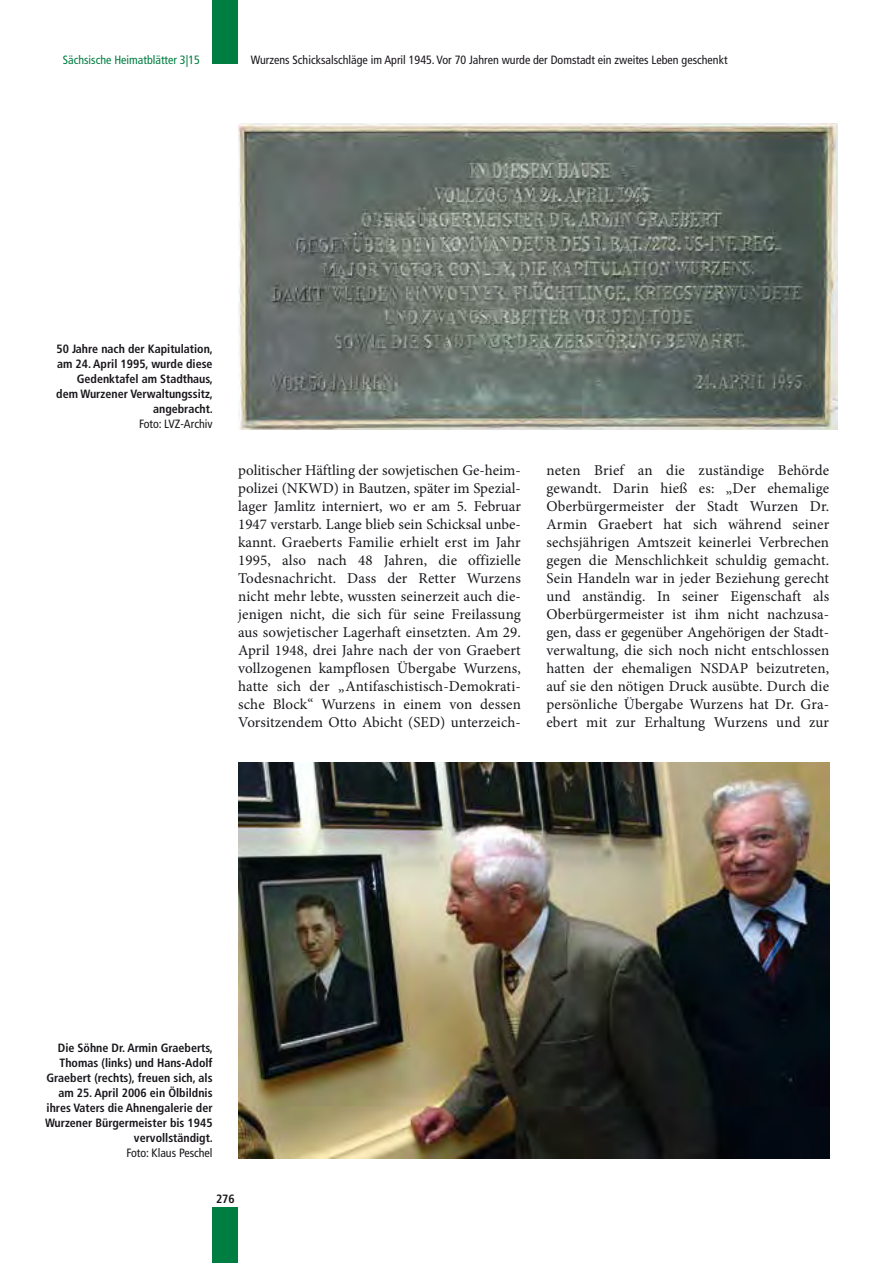
<style>
.page{position:relative;width:893px;height:1263px;background:#fff}
.page>*{position:absolute;margin:0;border:0;box-sizing:border-box;transform-origin:0 0}
.t1{font:15px/18px "Minion Pro";letter-spacing:.01em;color:#1a171c;text-align:justify}
.t2{font:700 condensed 12px/15px "Frutiger LT Com";color:#1a171c;text-align:right}
.t3{font:condensed 12px "Frutiger LT Com";color:#1a171c}
.t4{font:condensed 12px "Frutiger LT Com";color:#007d40}
</style>
<div class="page">
<div style="left:213px;top:1207px;width:25px;height:56px;background:#007d40"></div>
<div style="left:213px;top:0;width:25px;height:64px;background:#007d40"></div>
<img style="left:238px;top:123px;width:600px;height:306px">
<img style="left:238px;top:763px;width:591px;height:396px">
<p class="t4" style="left:63px;top:53px;width:138px">Sächsische Heimatblätter 3|15</p>
<p class="t3" style="left:251px;top:53px;width:478px">Wurzens Schicksalschläge im April 1945. Vor 70 Jahren wurde der Domstadt ein zweites Leben geschenkt</p>
<p class="t2" style="left:56px;top:342px;width:158px">50 Jahre nach der Kapitulation, am 24. April 1995, wurde diese<br>Gedenktafel am Stadthaus, dem Wurzener Verwaltungssitz, angebracht.</p>
<p class="t3" style="left:139px;top:417px;width:75px">Foto: LVZ-Archiv</p>
<p class="t1" style="left:238px;top:461px;width:284px">politischer Häftling der sowjetischen Ge-heim&shy;polizei (NKWD) in Bautzen, später im Spezial&shy;lager Jamlitz interniert, wo er am 5. Februar 1947 verstarb. Lange blieb sein Schicksal unbe&shy;kannt. Graeberts Familie erhielt erst im Jahr 1995, also nach 48 Jahren, die offizielle Todesnachricht. Dass der Retter Wurzens nicht mehr lebte, wussten seinerzeit auch die&shy;jenigen nicht, die sich für seine Freilassung aus sowjetischer Lagerhaft einsetzten. Am 29.<br>April 1948, drei Jahre nach der von Graebert vollzogenen kampflosen Übergabe Wurzens, hatte sich der „Antifaschistisch-Demokrati&shy;sche Block“ Wurzens in einem von dessen Vorsitzendem Otto Abicht (SED) unterzeich-</p>
<p class="t1" style="left:546px;top:461px;width:284px">neten Brief an die zuständige Behörde gewandt. Darin hieß es: „Der ehemalige Oberbürgermeister der Stadt Wurzen Dr.<br>Armin Graebert hat sich während seiner sechsjährigen Amtszeit keinerlei Verbrechen gegen die Menschlichkeit schuldig gemacht.<br>Sein Handeln war in jeder Beziehung gerecht und anständig. In seiner Eigenschaft als Oberbürgermeister ist ihm nicht nachzusa&shy;gen, dass er gegenüber Angehörigen der Stadt&shy;verwaltung, die sich noch nicht entschlossen hatten der ehemaligen NSDAP beizutreten, auf sie den nötigen Druck ausübte. Durch die persönliche Übergabe Wurzens hat Dr. Gra&shy;ebert mit zur Erhaltung Wurzens und zur</p>
<p class="t2" style="left:45px;top:1041px;width:170px">Die Söhne Dr. Armin Graeberts,<br>Thomas (links) und Hans-Adolf<br>Graebert (rechts), freuen sich, als am 25. April 2006 ein Ölbildnis ihres Vaters die Ahnengalerie der<br>Wurzener Bürgermeister bis 1945 vervollständigt.</p>
<p class="t3" style="left:126px;top:1146px;width:88px">Foto: Klaus Peschel</p>
<p class="t2" style="left:216px;top:1191px;width:20px">276</p>
</div>
